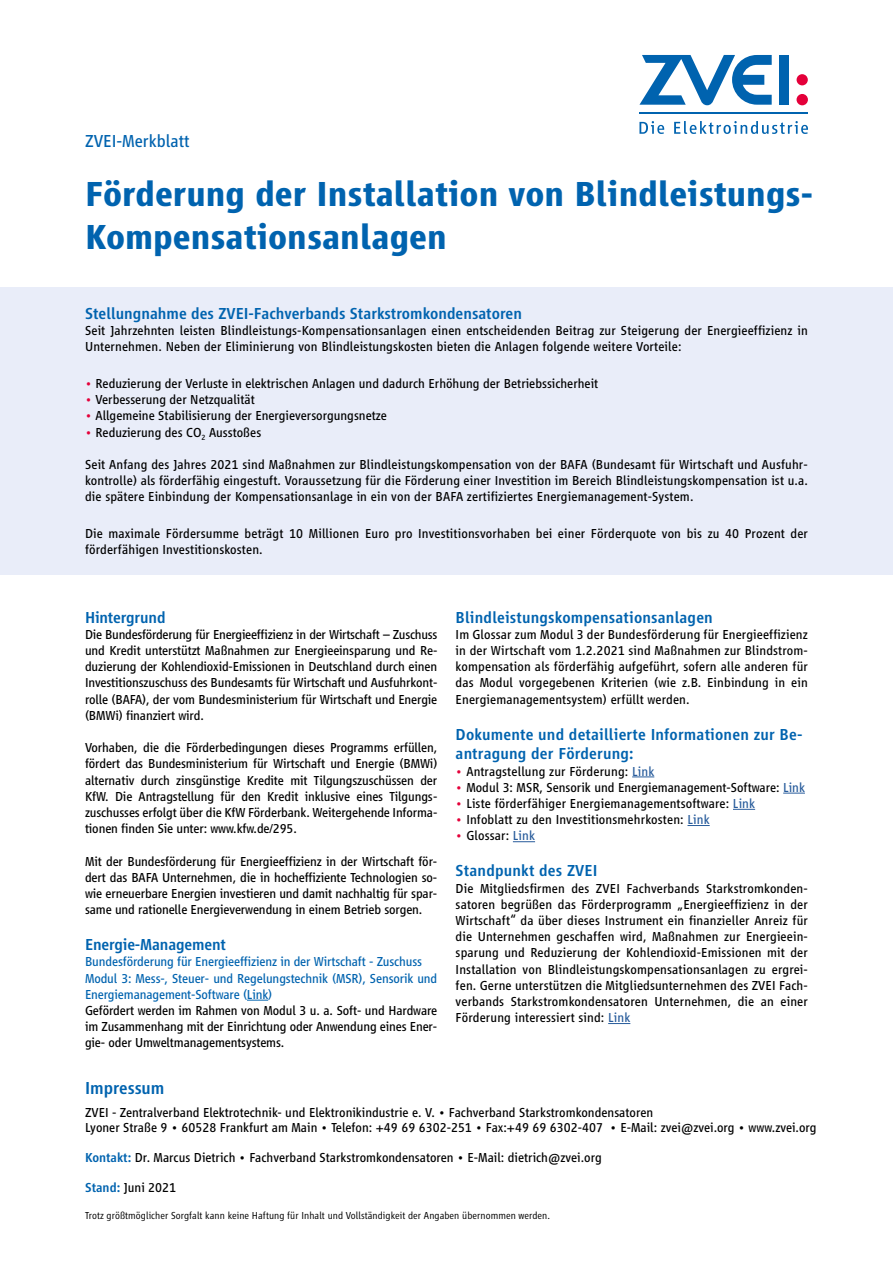
<style>
.page{position:relative;width:893px;height:1263px;background:#fff}
.page>*{position:absolute;margin:0;border:0;box-sizing:border-box;transform-origin:0 0}
.t1{font:700 36px/43.2px "Vialog LT Pro";color:#0063af}
.t2{font:18px "Vialog LT Pro";color:#0063af}
.t3{font:500 18px "Vialog LT Pro";color:#0063af}
.t4{font:500 16.5px/19.8px "Vialog LT Pro";letter-spacing:.01em;color:#0063af}
.t5{font:500 16.5px "Vialog LT Pro";letter-spacing:-.01em;color:#0063af}
.t6{font:13.5px/16.2px "Vialog LT Pro";color:#000;text-align:justify}
.t7{font:13.5px/16.2px "Vialog LT Pro";letter-spacing:-.01em;color:#0063af}
.t8{font:300 10.5px "Vialog LT Pro";letter-spacing:.005em;color:#000}
.s1{color:#e4003a}
.s2{color:#275b9b}
.s3{font-weight:500;color:#0063af}
</style>
<div class="page">
<div style="left:0;top:287px;width:893px;height:288px;background:#e9edf9"></div>
<svg style="left:639px;top:55px;width:133px;height:50px"></svg>
<div style="left:779px;top:55px;width:10px;height:50px;background:#0063af"></div>
<div style="left:797px;top:74px;width:11px;height:11px;background:#e4003a;border-radius:50%"></div>
<div style="left:796px;top:94px;width:12px;height:11px;background:#e4003a;border-radius:50%"></div>
<hr style="left:639px;top:113px;width:169px;height:1px;background:#0063af">
<svg style="left:639px;top:121px;width:25px;height:13px"></svg>
<svg style="left:674px;top:121px;width:134px;height:13px"></svg>
<svg style="left:632px;top:776px;width:22px;height:1px"></svg>
<svg style="left:783px;top:793px;width:22px;height:1px"></svg>
<svg style="left:733px;top:809px;width:22px;height:1px"></svg>
<svg style="left:687px;top:825px;width:23px;height:1px"></svg>
<svg style="left:513px;top:841px;width:22px;height:1px"></svg>
<svg style="left:608px;top:1023px;width:22px;height:1px"></svg>
<svg style="left:247px;top:1000px;width:21px;height:1px"></svg>
<h2 class="t2" style="left:85px;top:131px;width:106px">ZVEI-Merkblatt</h2>
<h1 class="t1" style="left:85px;top:172px;width:729px">Förderung der Installation von Blindleistungs-<br>Kompensationsanlagen</h1>
<p class="t4" style="left:85px;top:304px;width:438px">Stellungnahme des ZVEI-Fachverbands Starkstromkondensatoren</p>
<p class="t6" style="left:85px;top:323px;width:724px">Seit Jahrzehnten leisten Blindleistungs-Kompensationsanlagen einen entscheidenden Beitrag zur Steigerung der Energieeffizienz in<br>Unternehmen. Neben der Eliminierung von Blindleistungskosten bieten die Anlagen folgende weitere Vorteile:</p>
<p class="t6" style="left:85px;top:375px;width:515px"><span class="s1">•</span> Reduzierung der Verluste in elektrischen Anlagen und dadurch Erhöhung der Betriebssicherheit</p>
<p class="t6" style="left:85px;top:392px;width:171px"><span class="s1">•</span> Verbesserung der Netzqualität</p>
<p class="t6" style="left:85px;top:408px;width:303px"><span class="s1">•</span> Allgemeine Stabilisierung der Energieversorgungsnetze</p>
<p class="t6" style="left:85px;top:424px;width:178px"><span class="s1">•</span> Reduzierung des CO<sub>2</sub> Ausstoßes</p>
<p class="t6" style="left:85px;top:456px;width:724px">Seit Anfang des Jahres 2021 sind Maßnahmen zur Blindleistungskompensation von der BAFA (Bundesamt für Wirtschaft und Ausfuhr&shy;kontrolle) als förderfähig eingestuft. Voraussetzung für die Förderung einer Investition im Bereich Blindleistungskompensation ist u.a. die spätere Einbindung der Kompensationsanlage in ein von der BAFA zertifiziertes Energiemanagement-System.</p>
<p class="t6" style="left:85px;top:525px;width:724px">Die maximale Fördersumme beträgt 10 Millionen Euro pro Investitionsvorhaben bei einer Förderquote von bis zu 40 Prozent der förderfähigen Investitionskosten.</p>
<p class="t5" style="left:85px;top:608px;width:82px">Hintergrund</p>
<p class="t6" style="left:85px;top:626px;width:354px">Die Bundesförderung für Energieeffizienz in der Wirtschaft – Zuschuss und Kredit unterstützt Maßnahmen zur Energieeinsparung und Re&shy;duzierung der Kohlendioxid-Emissionen in Deutschland durch einen Investitionszuschuss des Bundesamts für Wirtschaft und Ausfuhrkont&shy;rolle (BAFA), der vom Bundesministerium für Wirtschaft und Energie (BMWi) finanziert wird.</p>
<p class="t6" style="left:85px;top:740px;width:354px">Vorhaben, die die Förderbedingungen dieses Programms erfüllen, fördert das Bundesministerium für Wirtschaft und Energie (BMWi) alternativ durch zinsgünstige Kredite mit Tilgungszuschüssen der KfW. Die Antragstellung für den Kredit inklusive eines Tilgungs&shy;zuschusses erfolgt über die KfW Förderbank. Weitergehende Informa&shy;tionen finden Sie unter: www.kfw.de/295.</p>
<p class="t6" style="left:85px;top:853px;width:354px">Mit der Bundesförderung für Energieeffizienz in der Wirtschaft för&shy;dert das BAFA Unternehmen, die in hocheffiziente Technologien so&shy;wie erneuerbare Energien investieren und damit nachhaltig für spar&shy;same und rationelle Energieverwendung in einem Betrieb sorgen.</p>
<p class="t5" style="left:85px;top:935px;width:142px">Energie-Management</p>
<p class="t7" style="left:85px;top:954px;width:354px">Bundesförderung für Energieeffizienz in der Wirtschaft - Zuschuss<br>Modul 3: Mess-, Steuer- und Regelungstechnik (MSR), Sensorik und<br>Energiemanagement-Software (Link)</p>
<p class="t6" style="left:85px;top:1002px;width:354px">Gefördert werden im Rahmen von Modul 3 u. a. Soft- und Hardware im Zusammenhang mit der Einrichtung oder Anwendung eines Ener&shy;gie- oder Umweltmanagementsystems.</p>
<h2 class="t3" style="left:85px;top:1078px;width:81px">Impressum</h2>
<p class="t4" style="left:456px;top:607px;width:259px">Blindleistungskompensationsanlagen</p>
<p class="t6" style="left:456px;top:626px;width:354px">Im Glossar zum Modul 3 der Bundesförderung für Energieeffizienz in der Wirtschaft vom 1.2.2021 sind Maßnahmen zur Blindstrom&shy;kompensation als förderfähig aufgeführt, sofern alle anderen für das Modul vorgegebenen Kriterien (wie z.B. Einbindung in ein Energiemanagementsystem) erfüllt werden.</p>
<p class="t4" style="left:456px;top:724px;width:348px">Dokumente und detaillierte Informationen zur Be&shy;antragung der Förderung:</p>
<p class="t6" style="left:456px;top:763px;width:200px"><span class="s1">•</span> Antragstellung zur Förderung: <span class="s2">Link</span></p>
<p class="t6" style="left:456px;top:779px;width:351px"><span class="s1">•</span> Modul 3: MSR, Sensorik und Energiemanagement-Software: <span class="s2">Link</span></p>
<p class="t6" style="left:456px;top:795px;width:301px"><span class="s1">•</span> Liste förderfähiger Energiemanagementsoftware: <span class="s2">Link</span></p>
<p class="t6" style="left:456px;top:812px;width:256px"><span class="s1">•</span> Infoblatt zu den Investitionsmehrkosten: <span class="s2">Link</span></p>
<p class="t6" style="left:456px;top:828px;width:81px"><span class="s1">•</span> Glossar: <span class="s2">Link</span></p>
<p class="t4" style="left:456px;top:861px;width:143px">Standpunkt des ZVEI</p>
<p class="t6" style="left:456px;top:880px;width:354px">Die Mitgliedsfirmen des ZVEI Fachverbands Starkstromkonden&shy;satoren begrüßen das Förderprogramm „Energieeffizienz in der Wirtschaft“ da über dieses Instrument ein finanzieller Anreiz für die Unternehmen geschaffen wird, Maßnahmen zur Energieein&shy;sparung und Reduzierung der Kohlendioxid-Emissionen mit der Installation von Blindleistungskompensationsanlagen zu ergrei&shy;fen. Gerne unterstützen die Mitgliedsunternehmen des ZVEI Fach&shy;verbands Starkstromkondensatoren Unternehmen, die an einer Förderung interessiert sind: <span class="s2">Link</span></p>
<p class="t6" style="left:85px;top:1105px;width:733px;line-height:15px">ZVEI - Zentralverband Elektrotechnik- und Elektronikindustrie e. V. • Fachverband Starkstromkondensatoren<br>Lyoner Straße 9 • 60528 Frankfurt am Main • Telefon: +49 69 6302-251 • Fax:+49 69 6302-407 • E-Mail: zvei@zvei.org • www.zvei.org</p>
<p class="t6" style="left:85px;top:1149px;width:518px"><span class="s3">Kontakt:</span> Dr. Marcus Dietrich • Fachverband Starkstromkondensatoren • E-Mail: dietrich@zvei.org</p>
<p class="t6" style="left:85px;top:1179px;width:93px"><span class="s3">Stand:</span> Juni 2021</p>
<p class="t8" style="left:85px;top:1210px;width:467px">Trotz größtmöglicher Sorgfalt kann keine Haftung für Inhalt und Vollständigkeit der Angaben übernommen werden.</p>
</div>
